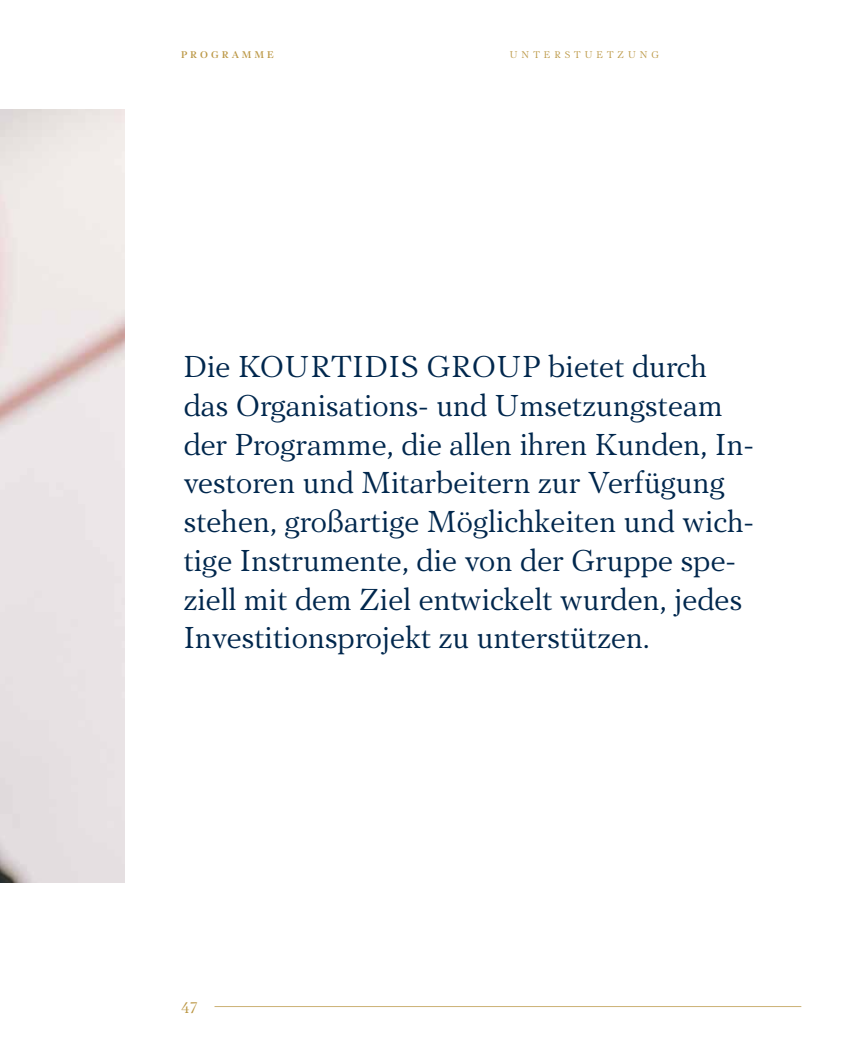
<style>
.page{position:relative;width:851px;height:1063px;background:#fff}
.page>*{position:absolute;margin:0;border:0;box-sizing:border-box;transform-origin:0 0}
.t1{font:31.25px/38.8px "PF Regal Text Pro Regular A";letter-spacing:.01em;color:#00274d}
.t2{font:16.25px "PF Regal Text Pro Regular A";color:#bb9744}
.t3{font:10px "PF Regal Text Pro Regular A";letter-spacing:.4em;color:#bb9744}
.t4{font:500 10px "PF Regal Text Pro";letter-spacing:.3em;color:#bb9744}
</style>
<div class="page">
<hr style="left:214px;top:1006px;width:587px;height:1px;background:#c6a865">
<img style="left:0;top:110px;width:124px;height:772px">
<p class="t4" style="left:181px;top:48px;width:94px">PROGRAMME</p>
<p class="t3" style="left:509px;top:48px;width:151px">UNTERSTUETZUNG</p>
<p class="t1" style="left:184px;top:348px;width:571px">Die KOURTIDIS GROUP bietet durch das Organisations- und Umsetzungsteam der Programme, die allen ihren Kunden, In&shy;vestoren und Mitarbeitern zur Verfügung stehen, großartige Möglichkeiten und wich&shy;tige Instrumente, die von der Gruppe spe&shy;ziell mit dem Ziel entwickelt wurden, jedes Investitionsprojekt zu unterstützen.</p>
<p class="t2" style="left:181px;top:998px;width:18px">47</p>
</div>
